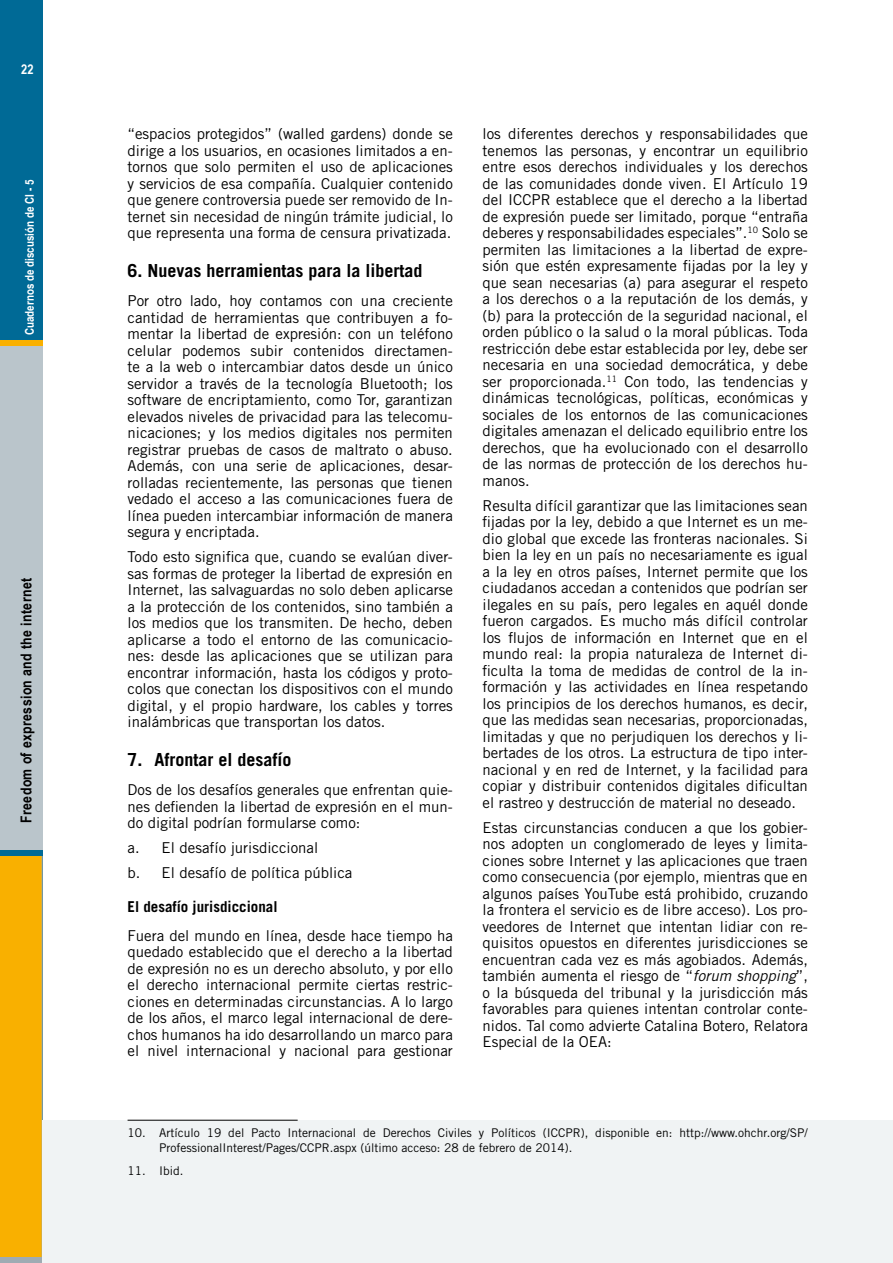
<style>
.page{position:relative;width:893px;height:1263px;background:#fff}
.page>*{position:absolute;margin:0;border:0;box-sizing:border-box;transform-origin:0 0}
.t1{font:700 18px "Trade Gothic";color:#000}
.t2{font:15px/16.5px "Trade Gothic";color:#000;text-align:justify}
.t3{font:700 15px "Arial Narrow";letter-spacing:.025em;color:#000}
.t4{font:700 15px "Trade Gothic";color:#000}
.t5{font:700 13.5px "Arial Narrow";color:#fff}
.t6{font:12px/14.4px "Trade Gothic";color:#000}
.t7{font:700 12px "Arial Narrow";color:#fff}
.s1{font-style:italic}
</style>
<div class="page">
<div style="left:0;top:0;width:43px;height:1263px;background:#006a96"></div>
<div style="left:0;top:340px;width:43px;height:510px;background:#bac5cb"></div>
<div style="left:0;top:856px;width:43px;height:401px;background:#f9b000"></div>
<div style="left:0;top:340px;width:43px;height:6px;background:#f9b000"></div>
<div style="left:0;top:1257px;width:43px;height:6px;background:#9fabb3"></div>
<div style="left:43px;top:1120px;width:850px;height:143px;background:#f0f3f4"></div>
<hr style="left:128px;top:1120px;width:170px;height:1px;background:#000">
<p class="t5" style="left:21px;top:59px;width:14px">22</p>
<p class="t7" style="left:21px;top:335px;width:157px;rotate:-90deg">Cuadernos de discusión de CI - 5</p>
<p class="t3" style="left:15px;top:823px;width:246px;rotate:-90deg">Freedom of expression and the internet</p>
<p class="t2" style="left:128px;top:125px;width:327px">“espacios protegidos” (walled gardens) donde se dirige a los usuarios, en ocasiones limitados a en&shy;tornos que solo permiten el uso de aplicaciones y servicios de esa compañía. Cualquier contenido que genere controversia puede ser removido de In&shy;ternet sin necesidad de ningún trámite judicial, lo que representa una forma de censura privatizada.</p>
<p class="t1" style="left:128px;top:259px;width:297px">6. Nuevas herramientas para la libertad</p>
<p class="t2" style="left:128px;top:292px;width:327px">Por otro lado, hoy contamos con una creciente cantidad de herramientas que contribuyen a fo&shy;mentar la libertad de expresión: con un teléfono celular podemos subir contenidos directamen&shy;te a la web o intercambiar datos desde un único servidor a través de la tecnología Bluetooth; los software de encriptamiento, como Tor, garantizan elevados niveles de privacidad para las telecomu&shy;nicaciones; y los medios digitales nos permiten registrar pruebas de casos de maltrato o abuso.<br>Además, con una serie de aplicaciones, desar&shy;rolladas recientemente, las personas que tienen vedado el acceso a las comunicaciones fuera de línea pueden intercambiar información de manera segura y encriptada.</p>
<p class="t2" style="left:128px;top:548px;width:327px">Todo esto significa que, cuando se evalúan diver&shy;sas formas de proteger la libertad de expresión en Internet, las salvaguardas no solo deben aplicarse a la protección de los contenidos, sino también a los medios que los transmiten. De hecho, deben aplicarse a todo el entorno de las comunicacio&shy;nes: desde las aplicaciones que se utilizan para encontrar información, hasta los códigos y proto&shy;colos que conectan los dispositivos con el mundo digital, y el propio hardware, los cables y torres inalámbricas que transportan los datos.</p>
<p class="t1" style="left:128px;top:748px;width:166px">7. Afrontar el desafío</p>
<p class="t2" style="left:128px;top:781px;width:327px">Dos de los desafíos generales que enfrentan quie&shy;nes defienden la libertad de expresión en el mun&shy;do digital podrían formularse como:</p>
<p class="t2" style="left:128px;top:835px;width:226px;line-height:25px">a. El desafío jurisdiccional<br>b. El desafío de política pública</p>
<p class="t4" style="left:128px;top:897px;width:152px">El desafío jurisdiccional</p>
<p class="t2" style="left:128px;top:927px;width:327px">Fuera del mundo en línea, desde hace tiempo ha quedado establecido que el derecho a la libertad de expresión no es un derecho absoluto, y por ello el derecho internacional permite ciertas restric&shy;ciones en determinadas circunstancias. A lo largo de los años, el marco legal internacional de dere&shy;chos humanos ha ido desarrollando un marco para el nivel internacional y nacional para gestionar</p>
<p class="t2" style="left:483px;top:125px;width:327px">los diferentes derechos y responsabilidades que tenemos las personas, y encontrar un equilibrio entre esos derechos individuales y los derechos de las comunidades donde viven. El Artículo 19 del ICCPR establece que el derecho a la libertad de expresión puede ser limitado, porque “entraña deberes y responsabilidades especiales”.<sup>10</sup> Solo se permiten las limitaciones a la libertad de expre&shy;sión que estén expresamente fijadas por la ley y que sean necesarias (a) para asegurar el respeto a los derechos o a la reputación de los demás, y (b) para la protección de la seguridad nacional, el orden público o la salud o la moral públicas. Toda restricción debe estar establecida por ley, debe ser necesaria en una sociedad democrática, y debe ser proporcionada.<sup>11</sup> Con todo, las tendencias y dinámicas tecnológicas, políticas, económicas y sociales de los entornos de las comunicaciones digitales amenazan el delicado equilibrio entre los derechos, que ha evolucionado con el desarrollo de las normas de protección de los derechos hu&shy;manos.</p>
<p class="t2" style="left:483px;top:497px;width:327px">Resulta difícil garantizar que las limitaciones sean fijadas por la ley, debido a que Internet es un me&shy;dio global que excede las fronteras nacionales. Si bien la ley en un país no necesariamente es igual a la ley en otros países, Internet permite que los ciudadanos accedan a contenidos que podrían ser ilegales en su país, pero legales en aquél donde fueron cargados. Es mucho más difícil controlar los flujos de información en Internet que en el mundo real: la propia naturaleza de Internet di&shy;ficulta la toma de medidas de control de la in&shy;formación y las actividades en línea respetando los principios de los derechos humanos, es decir, que las medidas sean necesarias, proporcionadas, limitadas y que no perjudiquen los derechos y li&shy;bertades de los otros. La estructura de tipo inter&shy;nacional y en red de Internet, y la facilidad para copiar y distribuir contenidos digitales dificultan el rastreo y destrucción de material no deseado.</p>
<p class="t2" style="left:483px;top:819px;width:327px">Estas circunstancias conducen a que los gobier&shy;nos adopten un conglomerado de leyes y limita&shy;ciones sobre Internet y las aplicaciones que traen como consecuencia (por ejemplo, mientras que en algunos países YouTube está prohibido, cruzando la frontera el servicio es de libre acceso). Los pro&shy;veedores de Internet que intentan lidiar con re&shy;quisitos opuestos en diferentes jurisdicciones se encuentran cada vez es más agobiados. Además, también aumenta el riesgo de “<span class="s1">forum shopping</span>”, o la búsqueda del tribunal y la jurisdicción más favorables para quienes intentan controlar conte&shy;nidos. Tal como advierte Catalina Botero, Relatora Especial de la OEA:</p>
<p class="t6" style="left:159px;top:1126px;width:650px;text-indent:-32px">10. Artículo 19 del Pacto Internacional de Derechos Civiles y Políticos (ICCPR), disponible en: http://www.ohchr.org/SP/<br>ProfessionalInterest/Pages/CCPR.aspx (último acceso: 28 de febrero de 2014).</p>
<p class="t6" style="left:128px;top:1163px;width:57px">11. Ibid.</p>
</div>
